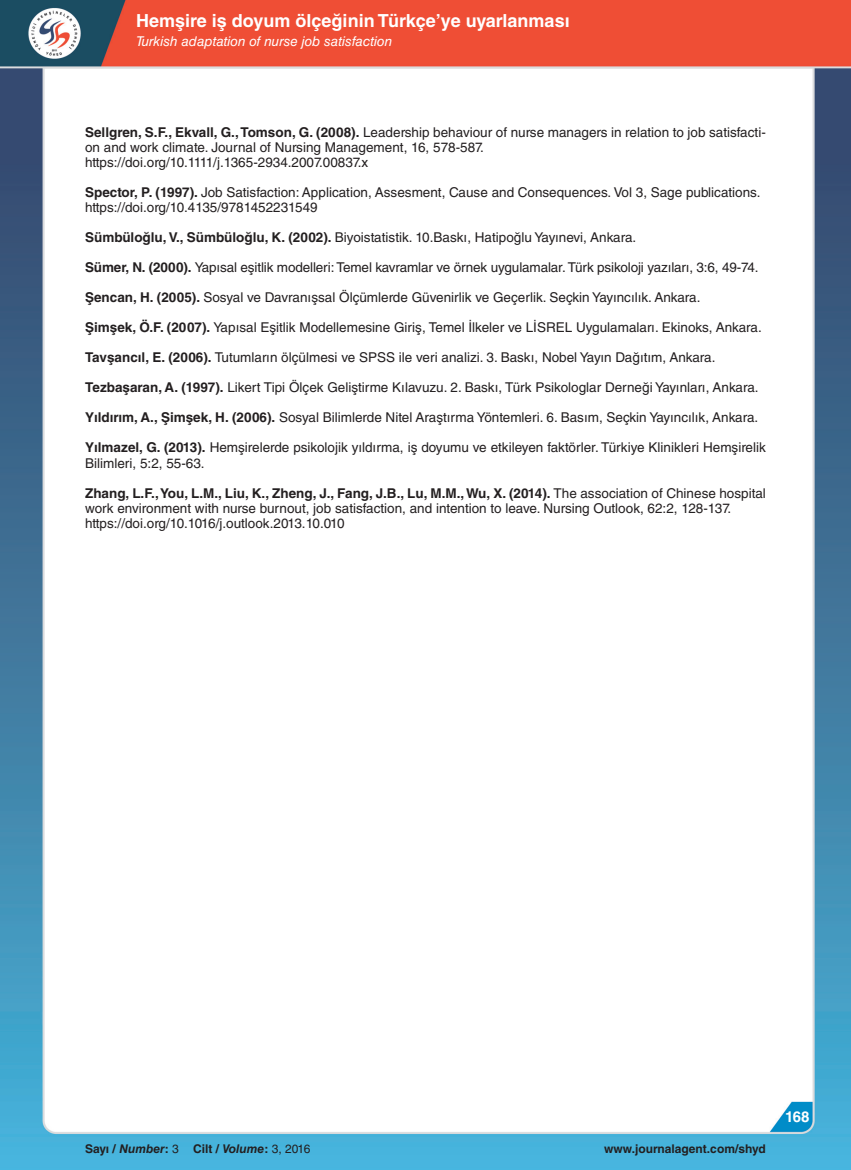
<style>
.page{position:relative;width:851px;height:1170px;background:#fff}
.page>*{position:absolute;margin:0;border:0;box-sizing:border-box;transform-origin:0 0}
.t1{font:700 18px "Helvetica LT Std";color:#fff}
.t2{font:700 15px "Helvetica LT Std";color:#fff}
.t3{font:13.5px/15px "Helvetica LT Std";color:#231f20}
.t4{font:italic 13.5px "Helvetica LT Std";color:#fff}
.t5{font:700 12px "Helvetica LT Std";color:#231f20}
.s1{font-weight:700}
.s2{font-style:italic}
.s3{font-weight:400}
</style>
<div class="page">
<img style="left:0;top:0;width:850px;height:1169px">
<h1 class="t1" style="left:136px;top:9px;width:435px">Hemşire iş doyum ölçeğinin Türkçe’ye uyarlanması</h1>
<p class="t4" style="left:136px;top:33px;width:257px">Turkish adaptation of nurse job satisfaction</p>
<p class="t3" style="left:85px;top:125px;width:682px"><span class="s1">Sellgren, S.F., Ekvall, G., Tomson, G. (2008).</span> Leadership behaviour of nurse managers in relation to job satisfacti&shy;on and work climate. Journal of Nursing Management, 16, 578-587. https://doi.org/10.1111/j.1365-2934.2007.00837.x</p>
<p class="t3" style="left:85px;top:185px;width:677px"><span class="s1">Spector, P. (1997).</span> Job Satisfaction: Application, Assesment, Cause and Consequences. Vol 3, Sage publications. https://doi.org/10.4135/9781452231549</p>
<p class="t3" style="left:85px;top:230px;width:552px"><span class="s1">Sümbüloğlu, V., Sümbüloğlu, K. (2002).</span> Biyoistatistik. 10.Baskı, Hatipoğlu Yayınevi, Ankara.</p>
<p class="t3" style="left:85px;top:260px;width:674px"><span class="s1">Sümer, N. (2000).</span> Yapısal eşitlik modelleri: Temel kavramlar ve örnek uygulamalar. Türk psikoloji yazıları, 3:6, 49-74.</p>
<p class="t3" style="left:85px;top:290px;width:616px"><span class="s1">Şencan, H. (2005).</span> Sosyal ve Davranışsal Ölçümlerde Güvenirlik ve Geçerlik. Seçkin Yayıncılık. Ankara.</p>
<p class="t3" style="left:85px;top:320px;width:678px"><span class="s1">Şimşek, Ö.F. (2007).</span> Yapısal Eşitlik Modellemesine Giriş, Temel İlkeler ve LİSREL Uygulamaları. Ekinoks, Ankara.</p>
<p class="t3" style="left:85px;top:350px;width:631px"><span class="s1">Tavşancıl, E. (2006).</span> Tutumların ölçülmesi ve SPSS ile veri analizi. 3. Baskı, Nobel Yayın Dağıtım, Ankara.</p>
<p class="t3" style="left:85px;top:380px;width:675px"><span class="s1">Tezbaşaran, A. (1997).</span> Likert Tipi Ölçek Geliştirme Kılavuzu. 2. Baskı, Türk Psikologlar Derneği Yayınları, Ankara.</p>
<p class="t3" style="left:85px;top:410px;width:674px"><span class="s1">Yıldırım, A., Şimşek, H. (2006).</span> Sosyal Bilimlerde Nitel Araştırma Yöntemleri. 6. Basım, Seçkin Yayıncılık, Ankara.</p>
<p class="t3" style="left:85px;top:440px;width:682px"><span class="s1">Yılmazel, G. (2013).</span> Hemşirelerde psikolojik yıldırma, iş doyumu ve etkileyen faktörler. Türkiye Klinikleri Hemşirelik<br>Bilimleri, 5:2, 55-63.</p>
<p class="t3" style="left:85px;top:485px;width:682px"><span class="s1">Zhang, L.F., You, L.M., Liu, K., Zheng, J., Fang, J.B., Lu, M.M., Wu, X. (2014).</span> The association of Chinese hospital work environment with nurse burnout, job satisfaction, and intention to leave. Nursing Outlook, 62:2, 128-137. https://doi.org/10.1016/j.outlook.2013.10.010</p>
<p class="t5" style="left:85px;top:1141px;width:227px">Sayı / <span class="s2">Number</span>: <span class="s3">3</span> Cilt / <span class="s2">Volume</span>: <span class="s3">3, 2016</span></p>
<p class="t5" style="left:604px;top:1141px;width:163px">www.journalagent.com/shyd</p>
<p class="t2" style="left:785px;top:1107px;width:26px">168</p>
</div>
